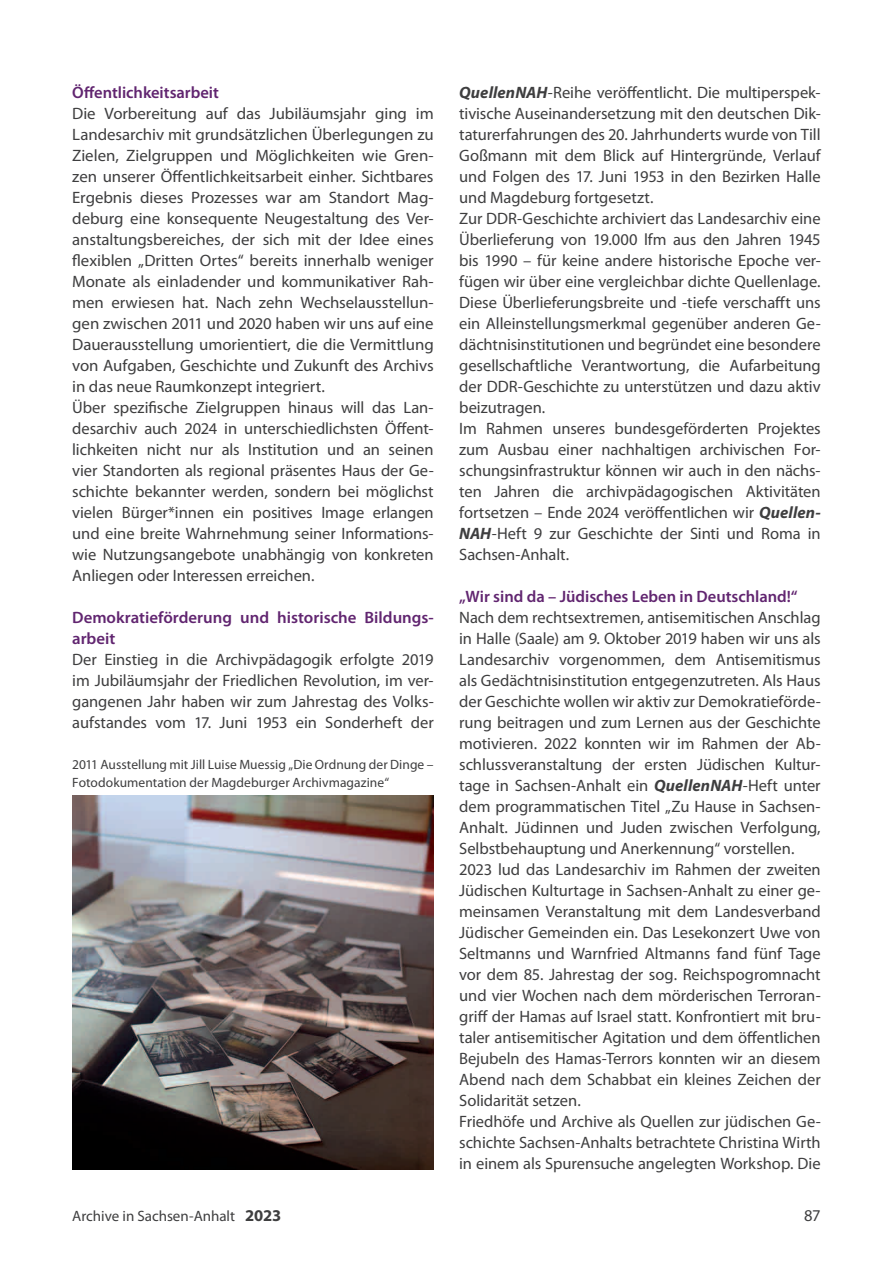
<style>
.page{position:relative;width:893px;height:1263px;background:#fff}
.page>*{position:absolute;margin:0;border:0;box-sizing:border-box;transform-origin:0 0}
.t1{font:16.5px/21px "Myriad Pro";letter-spacing:-.005em;color:#3e3e3f}
.t2{font:600 16.5px/21px "Myriad Pro";color:#612570}
.t3{font:15px "Myriad Pro";color:#3e3e3f}
.t4{font:13.5px/17.2px "Myriad Pro";letter-spacing:.005em;color:#3e3e3f}
.s1{font-weight:700;font-style:italic}
.s2{font-weight:700;font-size:16.5px}
</style>
<div class="page">
<img style="left:72px;top:796px;width:362px;height:373px">
<p class="t2" style="left:72px;top:83px;width:148px">Öffentlichkeitsarbeit</p>
<p class="t1" style="left:72px;top:104px;width:363px">Die Vorbereitung auf das Jubiläumsjahr ging im Landesarchiv mit grundsätzlichen Überlegungen zu Zielen, Zielgruppen und Möglichkeiten wie Gren&shy;zen unserer Öffentlichkeitsarbeit einher. Sichtbares Ergebnis dieses Prozesses war am Standort Mag&shy;deburg eine konsequente Neugestaltung des Ver&shy;anstaltungsbereiches, der sich mit der Idee eines flexiblen „Dritten Ortes“ bereits innerhalb weniger Monate als einladender und kommunikativer Rah&shy;men erwiesen hat. Nach zehn Wechselausstellun&shy;gen zwischen 2011 und 2020 haben wir uns auf eine Dauerausstellung umorientiert, die die Vermittlung von Aufgaben, Geschichte und Zukunft des Archivs in das neue Raumkonzept integriert.<br>Über spezifische Zielgruppen hinaus will das Lan&shy;desarchiv auch 2024 in unterschiedlichsten Öffent&shy;lichkeiten nicht nur als Institution und an seinen vier Standorten als regional präsentes Haus der Ge&shy;schichte bekannter werden, sondern bei möglichst vielen Bürger*innen ein positives Image erlangen und eine breite Wahrnehmung seiner Informations&shy;wie Nutzungsangebote unabhängig von konkreten Anliegen oder Interessen erreichen.</p>
<p class="t2" style="left:72px;top:608px;width:363px">Demokratieförderung und historische Bildungs - arbeit</p>
<p class="t1" style="left:72px;top:650px;width:363px;text-align:justify">Der Einstieg in die Archivpädagogik erfolgte 2019 im Jubiläumsjahr der Friedlichen Revolution, im ver&shy;gangenen Jahr haben wir zum Jahrestag des Volks&shy;aufstandes vom 17. Juni 1953 ein Sonderheft der</p>
<p class="t4" style="left:72px;top:757px;width:363px">2011 Ausstellung mit Jill Luise Muessig „Die Ordnung der Dinge –<br>Fotodokumentation der Magdeburger Archivmagazine“</p>
<p class="t1" style="left:459px;top:83px;width:363px"><span class="s1">QuellenNAH</span>-Reihe veröffentlicht. Die multiperspek&shy;tivische Auseinandersetzung mit den deutschen Dik&shy;taturerfahrungen des 20. Jahrhunderts wurde von Till Goßmann mit dem Blick auf Hintergründe, Verlauf und Folgen des 17. Juni 1953 in den Bezirken Halle und Magdeburg fortgesetzt.<br>Zur DDR-Geschichte archiviert das Landesarchiv eine Überlieferung von 19.000 lfm aus den Jahren 1945 bis 1990 – für keine andere historische Epoche ver&shy;fügen wir über eine vergleichbar dichte Quellenlage.<br>Diese Überlieferungsbreite und -tiefe verschafft uns ein Alleinstellungsmerkmal gegenüber anderen Ge&shy;dächtnisinstitutionen und begründet eine besondere gesellschaftliche Verantwortung, die Aufarbeitung der DDR-Geschichte zu unterstützen und dazu aktiv beizutragen.<br>Im Rahmen unseres bundesgeförderten Projektes zum Ausbau einer nachhaltigen archivischen For&shy;schungsinfrastruktur können wir auch in den nächs&shy;ten Jahren die archivpädagogischen Aktivitäten fortsetzen – Ende 2024 veröffentlichen wir <span class="s1">Quellen-NAH</span>-Heft 9 zur Geschichte der Sinti und Roma in Sachsen-Anhalt.</p>
<p class="t2" style="left:459px;top:587px;width:340px">„Wir sind da – Jüdisches Leben in Deutschland!“</p>
<p class="t1" style="left:459px;top:608px;width:363px">Nach dem rechtsextremen, antisemitischen Anschlag in Halle (Saale) am 9. Oktober 2019 haben wir uns als Landesarchiv vorgenommen, dem Antisemitismus als Gedächtnisinstitution entgegenzutreten. Als Haus der Geschichte wollen wir aktiv zur Demokratieförde&shy;rung beitragen und zum Lernen aus der Geschichte motivieren. 2022 konnten wir im Rahmen der Ab&shy;schlussveranstaltung der ersten Jüdischen Kultur&shy;tage in Sachsen-Anhalt ein <span class="s1">QuellenNAH</span>-Heft unter dem programmatischen Titel „Zu Hause in Sachsen-Anhalt. Jüdinnen und Juden zwischen Verfolgung, Selbstbehauptung und Anerkennung“ vorstellen.<br>2023 lud das Landesarchiv im Rahmen der zweiten Jüdischen Kulturtage in Sachsen-Anhalt zu einer ge&shy;meinsamen Veranstaltung mit dem Landesverband Jüdischer Gemeinden ein. Das Lesekonzert Uwe von Seltmanns und Warnfried Altmanns fand fünf Tage vor dem 85. Jahrestag der sog. Reichspogromnacht und vier Wochen nach dem mörderischen Terroran&shy;griff der Hamas auf Israel statt. Konfrontiert mit bru&shy;taler antisemitischer Agitation und dem öffentlichen Bejubeln des Hamas-Terrors konnten wir an diesem Abend nach dem Schabbat ein kleines Zeichen der Solidarität setzen.<br>Friedhöfe und Archive als Quellen zur jüdischen Ge&shy;schichte Sachsen-Anhalts betrachtete Christina Wirth in einem als Spurensuche angelegten Workshop. Die</p>
<p class="t3" style="left:72px;top:1211px;width:211px">Archive in Sachsen-Anhalt <span class="s2">2023</span></p>
<p class="t1" style="left:804px;top:1206px;width:18px">87</p>
</div>
